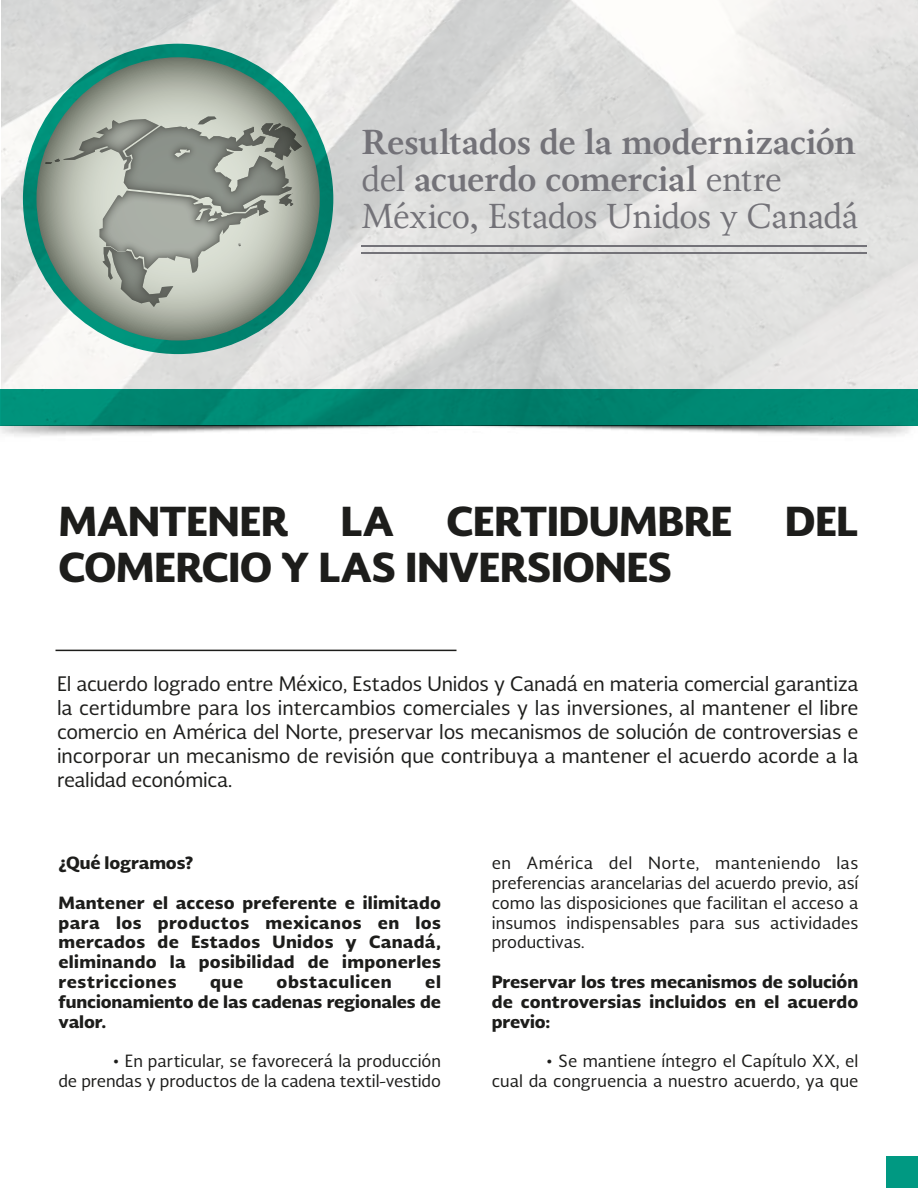
<style>
.page{position:relative;width:918px;height:1188px;background:#fff}
.page>*{position:absolute;margin:0;border:0;box-sizing:border-box;transform-origin:0 0}
.t1{font:900 39px "Soberana Sans";letter-spacing:-.02em;color:#1d1d1b}
.t2{font:700 34.5px/37px "Soberana Texto";letter-spacing:-.015em;color:#737278}
.t3{font:19.5px/24px "Soberana Sans";letter-spacing:-.01em;color:#1d1d1b;text-align:justify}
.t4{font:16.5px/19.8px "Soberana Sans";color:#1d1d1b;text-align:right}
.t5{font:900 16.5px/19.8px "Soberana Sans";letter-spacing:.01em;color:#1d1d1b;text-align:justify}
.t6{font:900 16.5px "Soberana Sans";letter-spacing:-.01em;color:#1d1d1b}
.t7{font:900 16.5px "Soberana Sans";letter-spacing:.035em;color:#1d1d1b}
.s1{font-weight:400}
</style>
<div class="page">
<img style="left:0;top:0;width:918px;height:436px">
<hr style="left:56px;top:650px;width:401px;height:1px;background:#1d1d1b">
<div style="left:0;top:390px;width:918px;height:36px;background:linear-gradient(to right,#008873,#008571)"></div>
<div style="left:886px;top:1156px;width:32px;height:32px;background:#009982"></div>
<svg style="left:23px;top:44px;width:310px;height:310px;fill:#008772"></svg>
<svg style="left:37px;top:57px;width:283px;height:284px"></svg>
<svg style="left:46px;top:116px;width:256px;height:191px"></svg>
<hr style="left:362px;top:253px;width:505px;height:1px;background:#737278">
<hr style="left:362px;top:245px;width:505px;height:2px;background:#737278">
<h2 class="t2" style="left:361px;top:123px;width:498px">Resultados de la modernización <span class="s1">del</span> acuerdo comercial <span class="s1">entre<br>México, Estados Unidos y Canadá</span></h2>
<h1 class="t1" style="left:58px;top:494px;width:231px">MANTENER</h1>
<h1 class="t1" style="left:340px;top:494px;width:55px">LA</h1>
<h1 class="t1" style="left:446px;top:494px;width:288px">CERTIDUMBRE</h1>
<h1 class="t1" style="left:785px;top:494px;width:75px">DEL</h1>
<h1 class="t1" style="left:58px;top:540px;width:615px">COMERCIO Y LAS INVERSIONES</h1>
<p class="t3" style="left:57px;top:671px;width:803px">El acuerdo logrado entre México, Estados Unidos y Canadá en materia comercial garantiza la certidumbre para los intercambios comerciales y las inversiones, al mantener el libre comercio en América del Norte, preservar los mecanismos de solución de controversias e incorporar un mecanismo de revisión que contribuya a mantener el acuerdo acorde a la realidad económica.</p>
<p class="t6" style="left:58px;top:851px;width:137px">¿Qué logramos?</p>
<p class="t5" style="left:58px;top:892px;width:384px">Mantener el acceso preferente e ilimitado para los productos mexicanos en los mercados de Estados Unidos y Canadá, eliminando la posibilidad de imponerles restricciones</p>
<p class="t5" style="left:210px;top:971px;width:35px">que</p>
<p class="t7" style="left:277px;top:970px;width:117px">obstaculicen</p>
<p class="t5" style="left:58px;top:971px;width:384px;text-indent:367px">el funcionamiento de las cadenas regionales de valor.</p>
<p class="t4" style="left:58px;top:1051px;width:384px">• En particular, se favorecerá la producción<br>de prendas y productos de la cadena textil-vestido</p>
<p class="t4" style="left:492px;top:853px;width:368px;text-align:justify">en América del Norte, manteniendo las preferencias arancelarias del acuerdo previo, así como las disposiciones que facilitan el acceso a insumos indispensables para sus actividades productivas.</p>
<p class="t5" style="left:492px;top:971px;width:368px">Preservar los tres mecanismos de solución de controversias incluidos en el acuerdo previo:</p>
<p class="t4" style="left:492px;top:1051px;width:368px">• Se mantiene íntegro el Capítulo XX, el<br>cual da congruencia a nuestro acuerdo, ya que</p>
</div>
